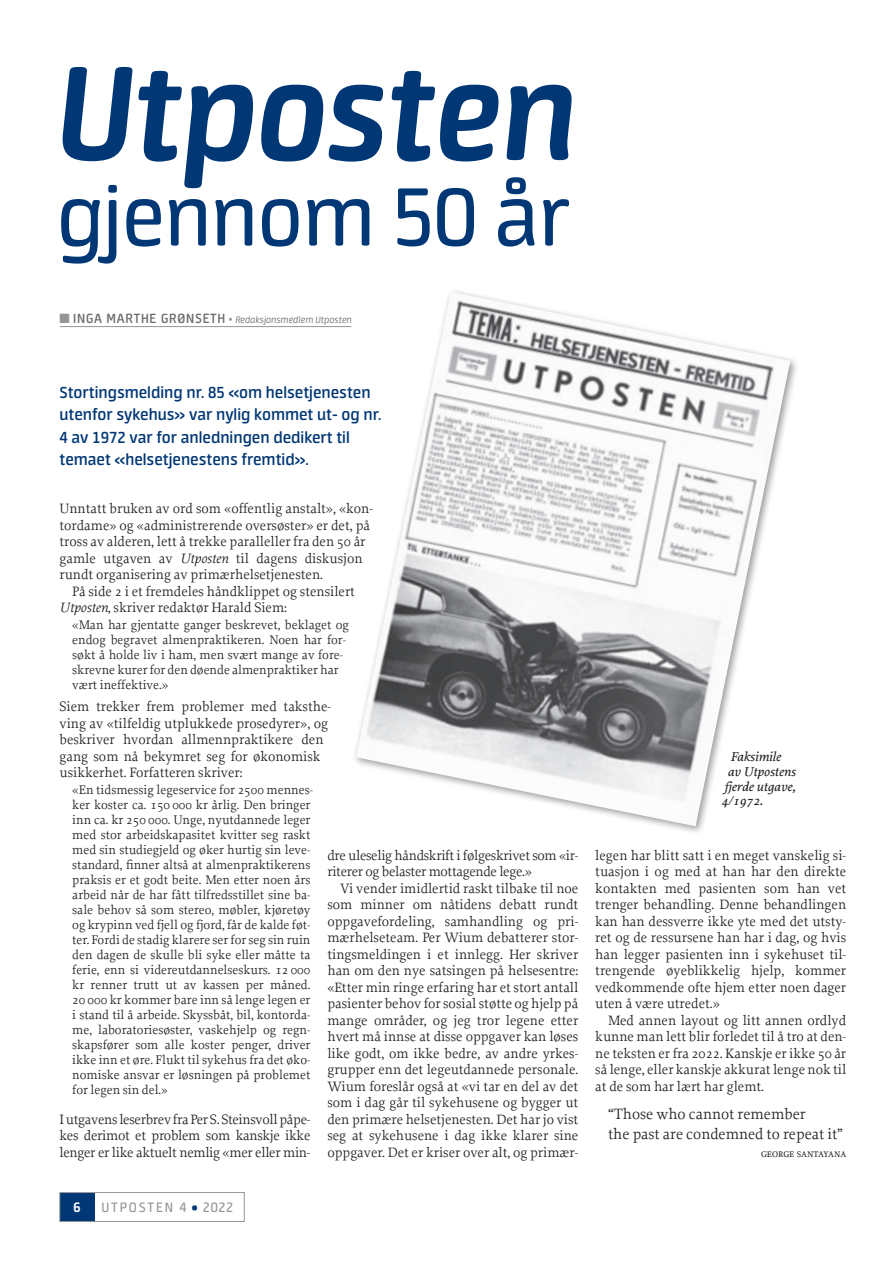
<style>
.page{position:relative;width:893px;height:1263px;background:#fff}
.page>*{position:absolute;margin:0;border:0;box-sizing:border-box;transform-origin:0 0}
.t1{font:italic 700 150px "Neuron";letter-spacing:-.01em;color:#013775}
.t2{font:93px "Neuron";letter-spacing:-.01em;color:#013775}
.t3{font:600 18px/22.5px "Neuron";color:#013775}
.t4{font:15.75px/19.5px "Proforma";color:#231f20}
.t5{font:15.3px "Neuron";letter-spacing:.115em;color:#939598}
.t6{font:700 15.3px "Neuron";color:#fff}
.t7{font:14.25px/16.5px "Proforma";color:#231f20;text-align:justify}
.t8{font:14.25px/16.5px "Proforma";letter-spacing:-.02em;color:#231f20}
.t9{font:italic 500 13.5px "Proforma";color:#231f20}
.t10{font:13.2px/15px "Proforma";color:#231f20}
.t11{font:12px "Proforma Book SC";color:#231f20}
.t12{font:italic 300 10.5px "Neuron";color:#6c6d70}
.s1{color:#939598}
.s2{font-weight:600;font-style:normal;font-size:15px}
.s3{font-style:normal;font-size:13.5px;color:#939598}
.s4{font-style:italic}
.s5{font-weight:900;color:#013775}
</style>
<div class="page">
<div style="left:60px;top:1192px;width:35px;height:29px;background:#013775"></div>
<div style="left:60px;top:1192px;width:184px;height:30px;border:1px solid #939598"></div>
<hr style="left:60px;top:326px;width:291px;height:1px;background:#939598">
<img style="left:356px;top:292px;width:434px;height:534px">
<h1 class="t1" style="left:56px;top:28px;width:523px">Utposten</h1>
<h2 class="t2" style="left:56px;top:166px;width:515px">gjennom 50 år</h2>
<p class="t12" style="left:60px;top:314px;width:294px"><span class="s1">■</span> <span class="s2">INGA MARTHE GRØNSETH</span> <span class="s3">•</span> Redaksjonsmedlem Utposten</p>
<p class="t3" style="left:60px;top:381px;width:323px">Stortingsmelding nr. 85 «om helsetjenesten utenfor sykehus» var nylig kommet ut- og nr.<br>4 av 1972 var for anledningen dedikert til temaet «helsetjenestens fremtid».</p>
<p class="t7" style="left:60px;top:500px;width:315px;text-align:left">Unntatt bruken av ord som «offentlig anstalt», «kon&shy;tordame» og «administrerende oversøster» er det, på tross av alderen, lett å trekke paralleller fra den 50 år gamle utgaven av <span class="s4">Utposten</span> til dagens diskusjon rundt organisering av primærhelsetjenesten.</p>
<p class="t7" style="left:60px;top:583px;width:297px;text-indent:13px">På side 2 i et fremdeles håndklippet og stensilert<br><span class="s4">Utposten</span>, skriver redaktør Harald Siem:</p>
<p class="t10" style="left:72px;top:617px;width:278px">«Man har gjentatte ganger beskrevet, beklaget og endog begravet almenpraktikeren. Noen har for&shy;søkt å holde liv i ham, men svært mange av fore&shy;skrevne kurer for den døende almenpraktiker har vært ineffektive.»</p>
<p class="t7" style="left:60px;top:698px;width:273px;text-align:left">Siem trekker frem problemer med taksthe&shy;ving av «tilfeldig utplukkede prosedyrer», og beskriver hvordan allmennpraktikere den gang som nå bekymret seg for økonomisk usikkerhet. Forfatteren skriver:</p>
<p class="t10" style="left:72px;top:782px;width:242px">«En tidsmessig legeservice for 2500 mennes&shy;ker koster ca. 150 000 kr årlig. Den bringer inn ca. kr 250 000. Unge, nyutdannede leger med stor arbeidskapasitet kvitter seg raskt med sin studiegjeld og øker hurtig sin leve&shy;standard, finner altså at almenpraktikerens praksis er et godt beite. Men etter noen års arbeid når de har fått tilfredsstillet sine ba&shy;sale behov så som stereo, møbler, kjøretøy og krypinn ved fjell og fjord, får de kalde føt&shy;ter. Fordi de stadig klarere ser for seg sin ruin den dagen de skulle bli syke eller måtte ta ferie, enn si videreutdannelseskurs. 12 000 kr renner trutt ut av kassen per måned.<br>20 000 kr kommer bare inn så lenge legen er i stand til å arbeide. Skyssbåt, bil, kontorda&shy;me, laboratoriesøster, vaskehjelp og regn&shy;skapsfører som alle koster penger, driver ikke inn et øre. Flukt til sykehus fra det øko&shy;nomiske ansvar er løsningen på problemet for legen sin del.»</p>
<p class="t7" style="left:60px;top:1111px;width:252px">I utgavens leserbrev fra Per S. Steinsvoll påpe&shy;kes derimot et problem som kanskje ikke lenger er like aktuelt nemlig «mer eller min-</p>
<p class="t8" style="left:327px;top:847px;width:252px">dre uleselig håndskrift i følgeskrivet som «ir&shy;riterer og belaster mottagende lege.»</p>
<p class="t7" style="left:327px;top:880px;width:252px;text-indent:13px">Vi vender imidlertid raskt tilbake til noe som minner om nåtidens debatt rundt oppgavefordeling, samhandling og pri&shy;mærhelseteam. Per Wium debatterer stor&shy;tingsmeldingen i et innlegg. Her skriver han om den nye satsingen på helsesentre: «Etter min ringe erfaring har et stort antall pasienter behov for sosial støtte og hjelp på mange områder, og jeg tror legene etter hvert må innse at disse oppgaver kan løses like godt, om ikke bedre, av andre yrkes&shy;grupper enn det legeutdannede personale.<br>Wium foreslår også at «vi tar en del av det som i dag går til sykehusene og bygger ut den primære helsetjenesten. Det har jo vist seg at sykehusene i dag ikke klarer sine oppgaver. Det er kriser over alt, og primær-</p>
<p class="t6" style="left:73px;top:1198px;width:9px">6</p>
<p class="t5" style="left:101px;top:1199px;width:134px">UTPOSTEN 4 <span class="s5">•</span> 2022</p>
<p class="t9" style="left:730px;top:748px;width:52px">Faksimile</p>
<p class="t9" style="left:727px;top:763px;width:70px">av Utpostens</p>
<p class="t9" style="left:724px;top:778px;width:72px">fjerde utgave,</p>
<p class="t9" style="left:721px;top:792px;width:43px">4/1972.</p>
<p class="t7" style="left:595px;top:847px;width:252px">legen har blitt satt i en meget vanskelig si&shy;tuasjon i og med at han har den direkte kontakten med pasienten som han vet trenger behandling. Denne behandlingen kan han dessverre ikke yte med det utsty&shy;ret og de ressursene han har i dag, og hvis han legger pasienten inn i sykehuset til&shy;trengende øyeblikkelig hjelp, kommer vedkommende ofte hjem etter noen dager uten å være utredet.»</p>
<p class="t7" style="left:595px;top:1012px;width:252px;text-indent:13px">Med annen layout og litt annen ordlyd kunne man lett blir forledet til å tro at den&shy;ne teksten er fra 2022. Kanskje er ikke 50 år så lenge, eller kanskje akkurat lenge nok til at de som har lært har glemt.</p>
<p class="t4" style="left:608px;top:1104px;width:236px">“Those who cannot remember<br>the past are condemned to repeat it”</p>
<p class="t11" style="left:761px;top:1145px;width:87px">george santayana</p>
</div>
